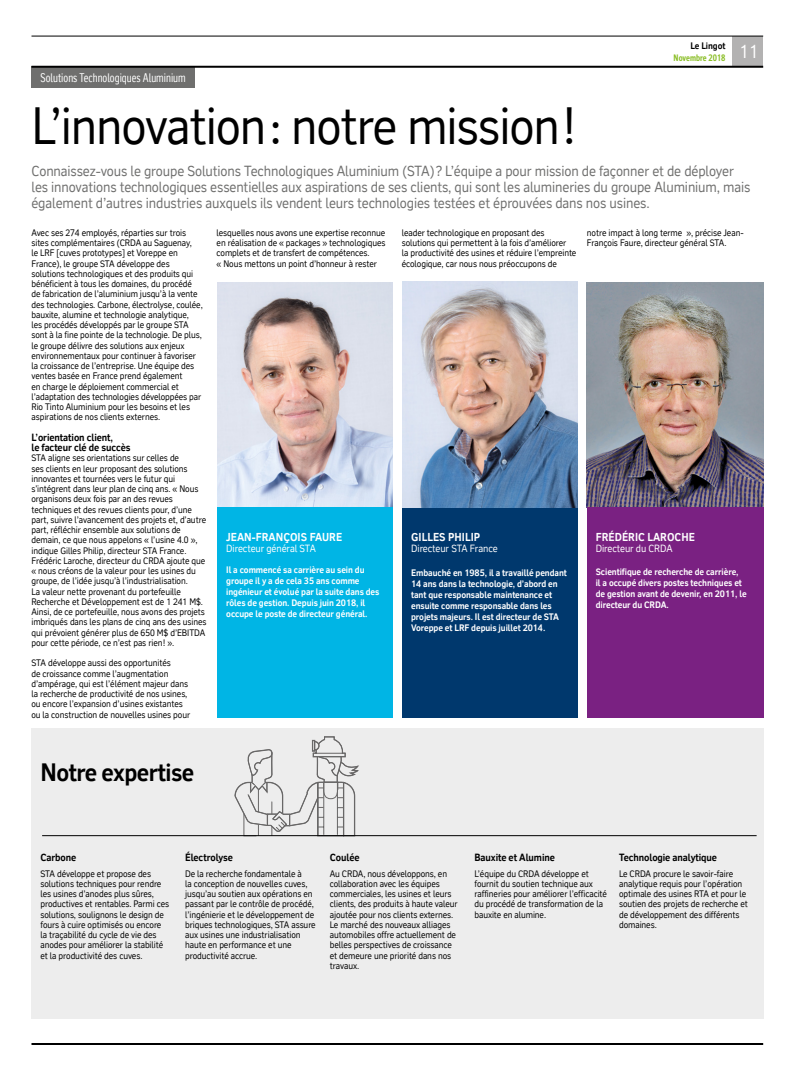
<style>
.page{position:relative;width:792px;height:1080px;background:#fff}
.page>*{position:absolute;margin:0;border:0;box-sizing:border-box;transform-origin:0 0}
.t1{font:50px "RT Vickerman";letter-spacing:-.025em;color:#000;scale:.95 1}
.t2{font:700 24px "RT Vickerman";letter-spacing:-.025em;color:#000;scale:.95 1}
.t3{font:18px "RT Vickerman";color:#fff;scale:.95 1}
.t4{font:14px/16px "RT Vickerman";letter-spacing:-.01em;color:#6f6f6e;scale:.95 1}
.t5{font:condensed 12px "RT Vickerman";color:#fff;scale:.95 1}
.t6{font:700 11px "RT Vickerman";color:#fff;scale:.95 1}
.t7{font:700 10px/10.2px "RT Vickerman";letter-spacing:-.01em;color:#000;scale:.95 1}
.t8{font:10px "RT Vickerman";letter-spacing:-.01em;color:#fff;scale:.95 1}
.t9{font:9px/10.3px "RT Vickerman";letter-spacing:-.01em;color:#000;scale:.95 1}
.t10{font:700 9px/11px "RT Vickerman";letter-spacing:-.01em;color:#fff;scale:.95 1}
.t11{font:700 condensed 9px "RT Vickerman";color:#89bd24}
.t12{font:700 9px "RT Vickerman";letter-spacing:-.01em;color:#000;scale:.95 1}
</style>
<div class="page">
<div style="left:32px;top:67px;width:163px;height:21px;background:#6f6f6e"></div>
<div style="left:32px;top:728px;width:732px;height:290px;background:#ededed"></div>
<svg style="left:234px;top:736px;width:125px;height:99px"></svg>
<hr style="left:42px;top:835px;width:715px;height:1px;background:#000">
<img style="left:402px;top:282px;width:175px;height:226px">
<img style="left:587px;top:282px;width:176px;height:226px">
<img style="left:217px;top:282px;width:175px;height:225px">
<div style="left:402px;top:508px;width:175px;height:210px;background:#00386d"></div>
<div style="left:217px;top:508px;width:175px;height:210px;background:#00b5e5"></div>
<div style="left:587px;top:508px;width:177px;height:210px;background:#7a2182"></div>
<div style="left:733px;top:36px;width:30px;height:31px;background:#b3b2b2"></div>
<hr style="left:32px;top:36px;width:731px;height:1px;background:#000">
<hr style="left:32px;top:66px;width:731px;height:2px;background:#000">
<hr style="left:32px;top:1043px;width:731px;height:2px;background:#000">
<p class="t12" style="left:690px;top:40px;width:38px">Le Lingot</p>
<p class="t11" style="left:674px;top:52px;width:53px">Novembre 2018</p>
<h3 class="t3" style="left:740px;top:41px;width:22px">11</h3>
<h3 class="t5" style="left:40px;top:70px;width:154px">Solutions Technologiques Aluminium</h3>
<h1 class="t1" style="left:31px;top:95px;width:574px">L’innovation: notre mission!</h1>
<p class="t4" style="left:31px;top:162px;width:758px">Connaissez-vous le groupe Solutions Technologiques Aluminium (STA)? L’équipe a pour mission de façonner et de déployer les innovations technologiques essentielles aux aspirations de ses clients, qui sont les alumineries du groupe Aluminium, mais également d’autres industries auxquels ils vendent leurs technologies testées et éprouvées dans nos usines.</p>
<p class="t9" style="left:31px;top:227px;width:182px">Avec ses 274 employés, réparties sur trois sites complémentaires (CRDA au Saguenay,<br>le LRF [cuves prototypes] et Voreppe en France), le groupe STA développe des solutions technologiques et des produits qui bénéficient à tous les domaines, du procédé de fabrication de l’aluminium jusqu’à la vente des technologies. Carbone, électrolyse, coulée, bauxite, alumine et technologie analytique,<br>les procédés développés par le groupe STA sont à la fine pointe de la technologie. De plus, le groupe délivre des solutions aux enjeux environnementaux pour continuer à favoriser la croissance de l’entreprise. Une équipe des ventes basée en France prend également<br>en charge le déploiement commercial et l’adaptation des technologies développées par Rio Tinto Aluminium pour les besoins et les aspirations de nos clients externes.</p>
<p class="t7" style="left:31px;top:432px;width:106px">L’orientation client,<br>le facteur clé de succès</p>
<p class="t9" style="left:31px;top:453px;width:186px">STA aligne ses orientations sur celles de<br>ses clients en leur proposant des solutions innovantes et tournées vers le futur qui s'intégrent dans leur plan de cinq ans. « Nous organisons deux fois par an des revues techniques et des revues clients pour, d’une part, suivre l’avancement des projets et, d’autre part, réfléchir ensemble aux solutions de demain, ce que nous appelons « l’usine 4.0 », indique Gilles Philip, directeur STA France.<br>Frédéric Laroche, directeur du CRDA ajoute que « nous créons de la valeur pour les usines du groupe, de l’idée jusqu’à l’industrialisation.<br>La valeur nette provenant du portefeuille Recherche et Développement est de 1 241 M$.<br>Ainsi, de ce portefeuille, nous avons des projets imbriqués dans les plans de cinq ans des usines qui prévoient générer plus de 650 M$ d’EBITDA pour cette période, ce n’est pas rien! ».</p>
<p class="t9" style="left:31px;top:658px;width:169px">STA développe aussi des opportunités<br>de croissance comme l’augmentation d’ampérage, qui est l’élément majeur dans la recherche de productivité de nos usines, ou encore l’expansion d’usines existantes ou la construction de nouvelles usines pour</p>
<p class="t9" style="left:217px;top:227px;width:179px">lesquelles nous avons une expertise reconnue en réalisation de « packages » technologiques complets et de transfert de compétences.<br>« Nous mettons un point d’honneur à rester</p>
<p class="t9" style="left:402px;top:227px;width:185px">leader technologique en proposant des solutions qui permettent à la fois d’améliorer<br>la productivité des usines et réduire l’empreinte écologique, car nous nous préoccupons de</p>
<p class="t9" style="left:587px;top:227px;width:166px">notre impact à long terme », précise Jean-<br>François Faure, directeur général STA.</p>
<p class="t6" style="left:596px;top:530px;width:106px">FRÉDÉRIC LAROCHE</p>
<p class="t8" style="left:596px;top:542px;width:82px">Directeur du CRDA</p>
<p class="t10" style="left:596px;top:566px;width:160px">Scientifique de recherche de carrière,<br>il a occupé divers postes techniques et de gestion avant de devenir, en 2011, le directeur du CRDA.</p>
<p class="t6" style="left:226px;top:530px;width:124px">JEAN-FRANÇOIS FAURE</p>
<p class="t8" style="left:226px;top:542px;width:96px">Directeur général STA</p>
<p class="t10" style="left:226px;top:564px;width:163px">Il a commencé sa carrière au sein du groupe il y a de cela 35 ans comme ingénieur et évolué par la suite dans des rôles de gestion. Depuis juin 2018, il occupe le poste de directeur général.</p>
<p class="t6" style="left:411px;top:530px;width:74px">GILLES PHILIP</p>
<p class="t8" style="left:411px;top:543px;width:93px">Directeur STA France</p>
<p class="t10" style="left:411px;top:567px;width:165px">Embauché en 1985, il a travaillé pendant 14 ans dans la technologie, d’abord en tant que responsable maintenance et ensuite comme responsable dans les projets majeurs. Il est directeur de STA Voreppe et LRF depuis juillet 2014.</p>
<h2 class="t2" style="left:40px;top:757px;width:163px">Notre expertise</h2>
<p class="t7" style="left:40px;top:852px;width:39px">Carbone</p>
<p class="t9" style="left:40px;top:868px;width:137px">STA développe et propose des solutions techniques pour rendre les usines d’anodes plus sûres, productives et rentables. Parmi ces solutions, soulignons le design de fours à cuire optimisés ou encore la traçabilité du cycle de vie des anodes pour améliorer la stabilité et la productivité des cuves.</p>
<p class="t7" style="left:185px;top:852px;width:52px">Électrolyse</p>
<p class="t9" style="left:185px;top:868px;width:139px">De la recherche fondamentale à<br>la conception de nouvelles cuves, jusqu’au soutien aux opérations en passant par le contrôle de procédé, l’ingénierie et le développement de briques technologiques, STA assure aux usines une industrialisation haute en performance et une productivité accrue.</p>
<p class="t7" style="left:330px;top:852px;width:33px">Coulée</p>
<p class="t9" style="left:330px;top:868px;width:136px">Au CRDA, nous développons, en collaboration avec les équipes commerciales, les usines et leurs clients, des produits à haute valeur ajoutée pour nos clients externes.<br>Le marché des nouveaux alliages automobiles offre actuellement de belles perspectives de croissance et demeure une priorité dans nos travaux.</p>
<p class="t7" style="left:474px;top:852px;width:86px">Bauxite et Alumine</p>
<p class="t9" style="left:474px;top:868px;width:141px">L’équipe du CRDA développe et fournit du soutien technique aux raffineries pour améliorer l’efficacité du procédé de transformation de la bauxite en alumine.</p>
<p class="t7" style="left:619px;top:852px;width:105px">Technologie analytique</p>
<p class="t9" style="left:619px;top:868px;width:137px">Le CRDA procure le savoir-faire analytique requis pour l’opération optimale des usines RTA et pour le soutien des projets de recherche et de développement des différents domaines.</p>
</div>
